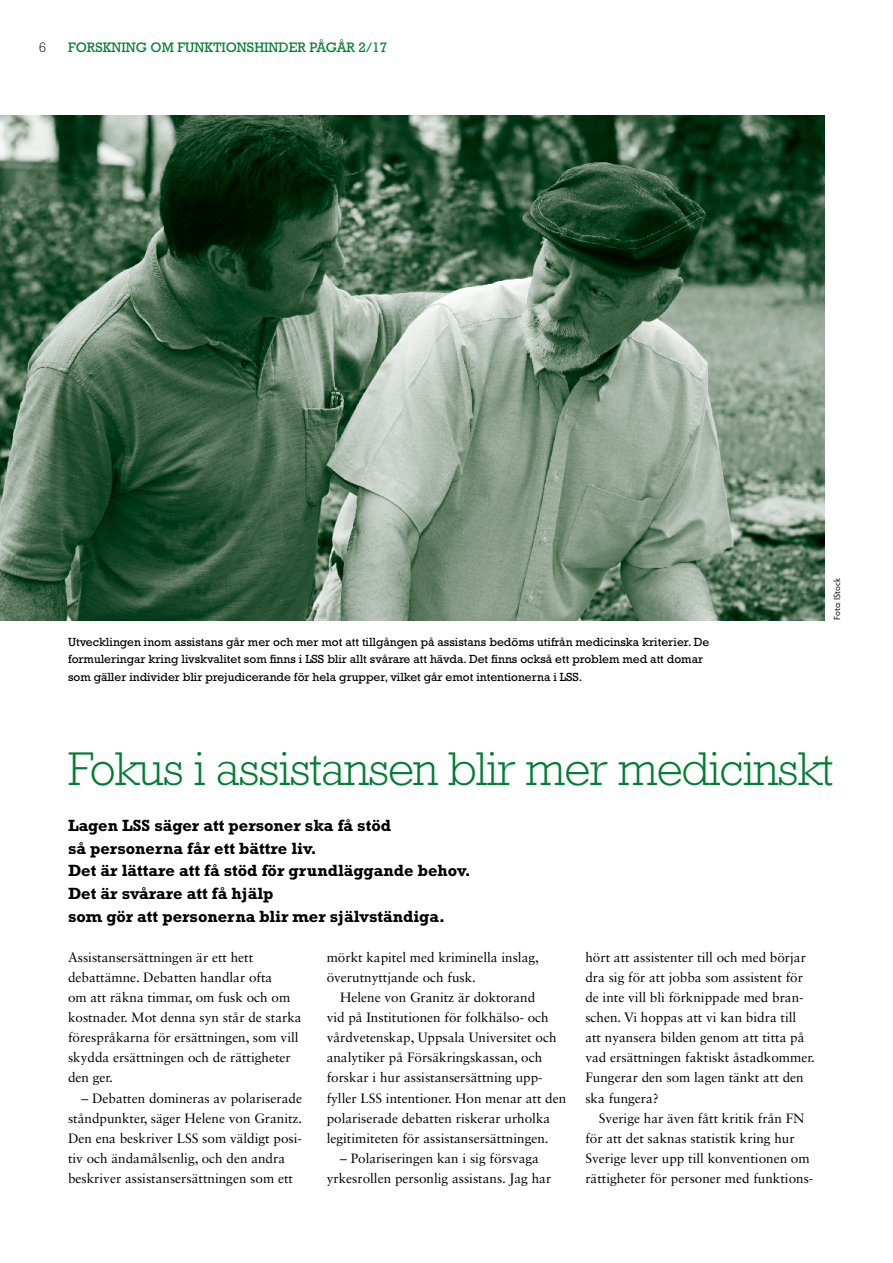
<style>
.page{position:relative;width:893px;height:1263px;background:#fff}
.page>*{position:absolute;margin:0;border:0;box-sizing:border-box;transform-origin:0 0}
.t1{font:300 48px "Rockwell Std";letter-spacing:-.02em;color:#007d32}
._2__Ingress{font:700 16.5px "Rockwell Std";color:#000}
.t2{font:13.95px "Rockwell Std";color:#007d32}
.t3{font:300 13.95px "Rockwell Std";color:#000}
._3__Brödtext_indrag{font:13.5px/20.1px "Sabon LT Std";color:#000}
._6__Bildtext{font:12px/17.2px "Rockwell Std";color:#000}
._5__Foto{font:9px "Hypatia Sans Pro";letter-spacing:-.015em;color:#000}
</style>
<div class="page">
<img style="left:0;top:115px;width:825px;height:505px">
<p class="t3" style="left:39px;top:39px;width:9px">6</p>
<p class="t2" style="left:68px;top:39px;width:321px">FORSKNING OM FUNKTIONSHINDER PÅGÅR 2/17</p>
<p class="_6__Bildtext" style="left:68px;top:633px;width:643px">Utvecklingen inom assistans går mer och mer mot att tillgången på assistans bedöms utifrån medicinska kriterier. De formuleringar kring livskvalitet som finns i LSS blir allt svårare att hävda. Det finns också ett problem med att domar som gäller individer blir prejudicerande för hela grupper, vilket går emot intentionerna i LSS.</p>
<p class="_5__Foto" style="left:831px;top:620px;width:43px;rotate:-90deg">Foto: IStock</p>
<h1 class="t1" style="left:68px;top:742px;width:767px">Fokus i assistansen blir mer medicinskt</h1>
<p class="_2__Ingress" style="left:68px;top:815px;width:325px">Lagen LSS säger att personer ska få stöd</p>
<p class="_2__Ingress" style="left:68px;top:838px;width:250px">så personerna får ett bättre liv.</p>
<p class="_2__Ingress" style="left:68px;top:861px;width:404px">Det är lättare att få stöd för grundläggande behov.</p>
<p class="_2__Ingress" style="left:68px;top:884px;width:207px">Det är svårare att få hjälp</p>
<p class="_2__Ingress" style="left:68px;top:907px;width:378px">som gör att personerna blir mer självständiga.</p>
<p class="_3__Brödtext_indrag" style="left:68px;top:947px;width:235px">Assistansersättningen är ett hett debattämne. Debatten handlar ofta<br>om att räkna timmar, om fusk och om kostnader. Mot denna syn står de starka förespråkarna för ersättningen, som vill skydda ersättningen och de rättigheter den ger.</p>
<p class="_3__Brödtext_indrag" style="left:68px;top:1088px;width:236px;text-indent:14px">– Debatten domineras av polariserade ståndpunkter, säger Helene von Granitz.<br>Den ena beskriver LSS som väldigt posi&shy;tiv och ändamålsenlig, och den andra beskriver assistansersättningen som ett</p>
<p class="_3__Brödtext_indrag" style="left:327px;top:947px;width:214px">mörkt kapitel med kriminella inslag, överutnyttjande och fusk.</p>
<p class="_3__Brödtext_indrag" style="left:327px;top:987px;width:241px;text-indent:14px">Helene von Granitz är doktorand<br>vid på Institutionen för folkhälso- och vårdvetenskap, Uppsala Universitet och analytiker på Försäkringskassan, och forskar i hur assistansersättning upp&shy;fyller LSS intentioner. Hon menar att den polariserade debatten riskerar urholka legitimiteten för assistansersättningen.</p>
<p class="_3__Brödtext_indrag" style="left:327px;top:1148px;width:226px;text-align:center">– Polariseringen kan i sig försvaga yrkesrollen personlig assistans. Jag har</p>
<p class="_3__Brödtext_indrag" style="left:585px;top:947px;width:231px">hört att assistenter till och med börjar dra sig för att jobba som assistent för de inte vill bli förknippade med bran&shy;schen. Vi hoppas att vi kan bidra till att nyansera bilden genom att titta på vad ersättningen faktiskt åstadkommer.<br>Fungerar den som lagen tänkt att den ska fungera?</p>
<p class="_3__Brödtext_indrag" style="left:585px;top:1108px;width:230px;text-indent:14px">Sverige har även fått kritik från FN för att det saknas statistik kring hur Sverige lever upp till konventionen om rättigheter för personer med funktions-</p>
</div>
